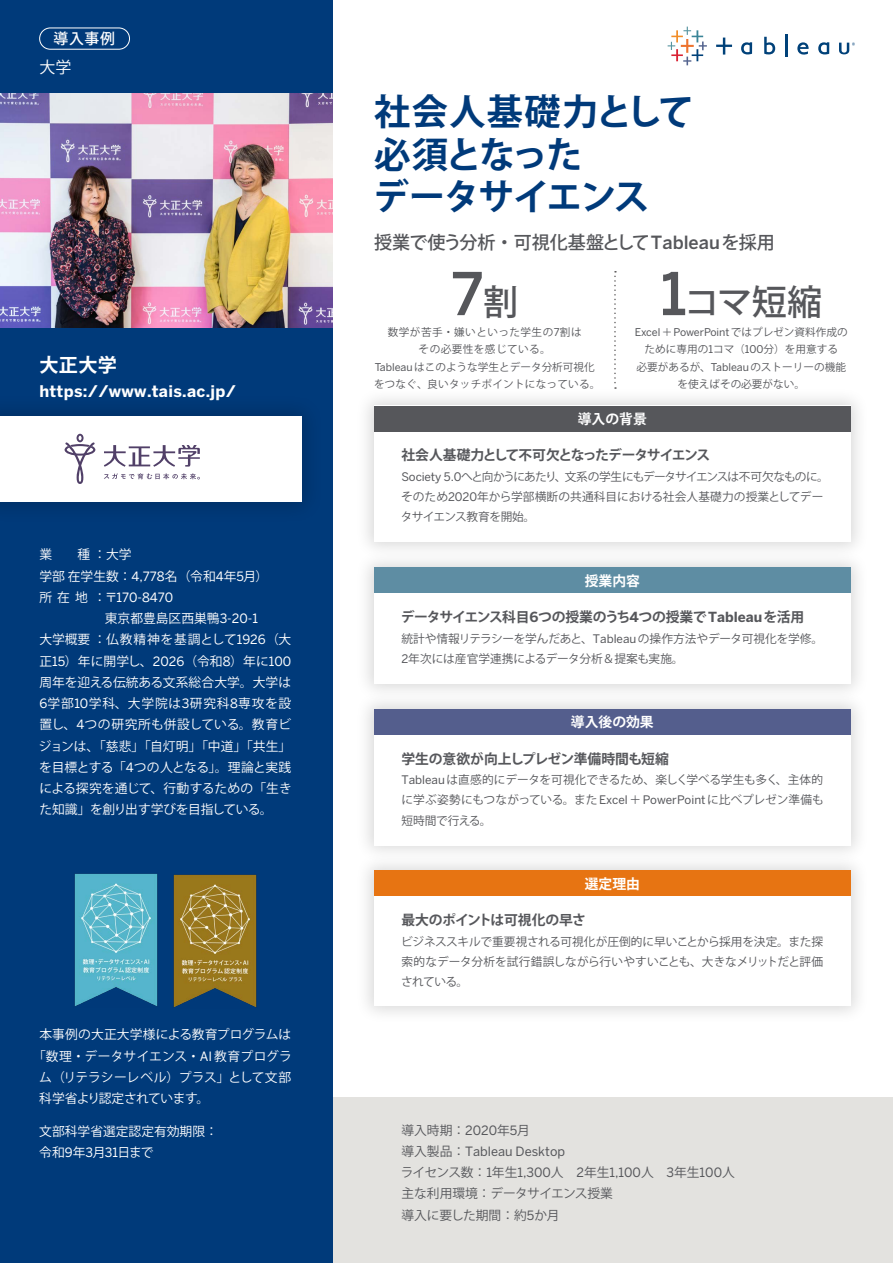
<style>
.page{position:relative;width:893px;height:1263px;background:#fff}
.page>*{position:absolute;margin:0;border:0;box-sizing:border-box;transform-origin:0 0}
.t1{font:500 58.5px "Benton Sans";color:#56575b}
.t2{font:700 36.15px/42.5px "Koz Go Pro";letter-spacing:-.05em;color:#003a7a}
.t3{font:500 35.1px "Koz Go Pro";color:#56575b}
.t4{font:700 19.2px "Koz Go Pro";color:#fff}
.t5{font:500 18px "Koz Go Pro";letter-spacing:-.01em;color:#56575b}
.t6{font:700 15.9px "Benton Sans";letter-spacing:.02em;color:#fff}
.t7{font:15.9px "Koz Go Pro";color:#fff}
.t8{font:500 14.85px "Koz Go Pro";color:#fff}
.t9{font:700 13.8px "Koz Go Pro";letter-spacing:-.04em;color:#56575b}
.t10{font:700 13.8px "Koz Go Pro";letter-spacing:-.08em;color:#56575b}
.t11{font:700 13.8px "Koz Go Pro";letter-spacing:-.01em;color:#56575b}
.t12{font:700 13.8px "Koz Go Pro";color:#fff}
.t13{font:700 13.8px "Koz Go Pro";letter-spacing:-.02em;color:#56575b}
.t14{font:12.75px/21.3px "Koz Go Pro";color:#fff}
.t15{font:12.75px/21.3px "Koz Go Pro";letter-spacing:-.01em;color:#56575b}
.t16{font:12.75px "Benton Sans";color:#56575b}
.t17{font:12.75px "Koz Go Pro";letter-spacing:-.04em;color:#fff}
.t18{font:12.75px "Benton Sans";color:#fff}
.t19{font:11.7px/20.2px "Koz Go Pro";letter-spacing:-.02em;color:#56575b}
.t20{font:10.65px/17px "Koz Go Pro";letter-spacing:.02em;color:#56575b;text-align:center}
.t21{font:10.65px/17px "Koz Go Pro";color:#56575b;text-align:center}
.t22{font:10.65px "Benton Sans";letter-spacing:-.01em;color:#56575b}
.s1{font-family:"Benton Sans"}
.s2{font-family:"Koz Go Pro"}
.s3{font-family:"Koz Go Pro";font-size:35.1px}
.s4{font-family:"Benton Sans";font-size:58.5px}
</style>
<div class="page">
<div style="left:326px;top:1098px;width:567px;height:165px;background:#e3e2df"></div>
<div style="left:0;top:0;width:333px;height:1263px;background:#003a7a"></div>
<div style="left:355px;top:387px;width:514px;height:174px;background:#000;opacity:.15"></div>
<div style="left:374px;top:406px;width:476px;height:136px;background:#fff"></div>
<div style="left:374px;top:406px;width:476px;height:25px;background:#56575b"></div>
<div style="left:355px;top:690px;width:514px;height:174px;background:#000;opacity:.15"></div>
<div style="left:374px;top:709px;width:476px;height:136px;background:#fff"></div>
<div style="left:374px;top:709px;width:476px;height:26px;background:#545e8d"></div>
<div style="left:355px;top:549px;width:514px;height:153px;background:#000;opacity:.15"></div>
<div style="left:374px;top:568px;width:476px;height:116px;background:#fff"></div>
<div style="left:374px;top:568px;width:476px;height:25px;background:#5e8da3"></div>
<div style="left:355px;top:852px;width:514px;height:173px;background:#000;opacity:.15"></div>
<div style="left:374px;top:871px;width:476px;height:135px;background:#fff"></div>
<div style="left:374px;top:871px;width:476px;height:25px;background:#e77412"></div>
<svg style="left:668px;top:27px;width:39px;height:38px"></svg>
<svg style="left:764px;top:37px;width:11px;height:17px"></svg>
<hr style="left:785px;top:34px;width:2px;height:23px;background:#004179">
<svg style="left:797px;top:42px;width:12px;height:13px"></svg>
<svg style="left:741px;top:42px;width:11px;height:12px"></svg>
<svg style="left:818px;top:42px;width:11px;height:12px"></svg>
<svg style="left:716px;top:38px;width:16px;height:17px"></svg>
<svg style="left:839px;top:43px;width:16px;height:11px"></svg>
<img style="left:0;top:94px;width:333px;height:233px">
<svg style="left:614px;top:271px;width:2px;height:118px"></svg>
<div style="left:39px;top:28px;width:91px;height:22px;border:1px solid #fff;border-radius:11px"></div>
<div style="left:0;top:393px;width:325px;height:132px;background:#003775"></div>
<div style="left:0;top:416px;width:301px;height:85px;background:#fff"></div>
<svg style="left:104px;top:473px;width:96px;height:6px"></svg>
<svg style="left:104px;top:445px;width:96px;height:22px"></svg>
<svg style="left:65px;top:434px;width:30px;height:50px"></svg>
<img style="left:173px;top:874px;width:84px;height:134px">
<img style="left:74px;top:873px;width:84px;height:133px">
<p class="t8" style="left:54px;top:29px;width:63px">導入事例</p>
<h3 class="t7" style="left:39px;top:57px;width:34px">大学</h3>
<h3 class="t4" style="left:39px;top:353px;width:79px">大正大学</h3>
<h3 class="t6" style="left:39px;top:382px;width:198px">https://www.tais.ac.jp/</h3>
<p class="t14" style="left:39px;top:544px;width:230px">業　　種 ：大学<br>学部在学生数：<span class="s1">4,778</span>名（令和<span class="s1">4</span>年<span class="s1">5</span>月）</p>
<p class="t18" style="left:39px;top:590px;width:135px"><span class="s2">所在地： 〒</span>170-8470</p>
<p class="t14" style="left:39px;top:608px;width:254px;text-indent:66px">東京都豊島区西巣鴨<span class="s1">3-20-1<br></span>大学概要 ：仏教精神を基調として<span class="s1">1926</span>（大正<span class="s1">15</span>）年に開学し、<span class="s1">2026</span>（令和<span class="s1">8</span>）年に<span class="s1">100</span>周年を迎える伝統ある文系総合大学。大学は<br><span class="s1">6</span>学部<span class="s1">10</span>学科、大学院は<span class="s1">3</span>研究科<span class="s1">8</span>専攻を設置し、<span class="s1">4</span>つの研究所も併設している。教育ビジョンは、「慈悲」「自灯明」「中道」「共生」を目標とする「<span class="s1">4</span>つの人となる」。理論と実践による探究を通じて、行動するための「生きた知識」を創り出す学びを目指している。</p>
<p class="t14" style="left:39px;top:1024px;width:253px">本事例の大正大学様による教育プログラムは</p>
<p class="t14" style="left:33px;top:1045px;width:260px">「数理・データサイエンス・<span class="s1">AI</span>教育プログラ</p>
<p class="t14" style="left:39px;top:1067px;width:253px">ム（リテラシーレベル）プラス」として文部</p>
<p class="t17" style="left:39px;top:1090px;width:171px">科学省より認定されています。</p>
<p class="t14" style="left:39px;top:1121px;width:180px">文部科学省選定認定有効期限：令和<span class="s1">9</span>年<span class="s1">3</span>月<span class="s1">31</span>日まで</p>
<h2 class="t2" style="left:373px;top:93px;width:323px">社会人基礎力として必須となった<br>データサイエンス</h2>
<h3 class="t5" style="left:374px;top:231px;width:402px">授業で使う分析・可視化基盤として<span class="s1">Tableau</span>を採用</h3>
<h1 class="t1" style="left:451px;top:259px;width:68px">7<span class="s3">割</span></h1>
<p class="t20" style="left:374px;top:324px;width:228px">数学が苦手・嫌いといった学生の<span class="s1">7</span>割は<br>その必要性を感じている。<br><span class="s1">Tableau</span>はこのような学生とデータ分析可視化をつなぐ、良いタッチポイントになっている。</p>
<h3 class="t3" style="left:660px;top:280px;width:163px"><span class="s4">1</span>コマ短縮</h3>
<p class="t22" style="left:635px;top:326px;width:214px">Excel<span class="s2">＋</span>PowerPoint<span class="s2">ではプレゼン資料作成の</span></p>
<p class="t21" style="left:636px;top:341px;width:211px">ために専用の<span class="s1">1</span>コマ（<span class="s1">100</span>分）を用意する<br>必要があるが、<span class="s1">Tableau</span>のストーリーの機能を使えばその必要がない。</p>
<p class="t12" style="left:578px;top:410px;width:71px">導入の背景</p>
<p class="t10" style="left:401px;top:446px;width:310px">社会人基礎力として不可欠となったデータサイエンス</p>
<p class="t19" style="left:401px;top:467px;width:430px"><span class="s1">Society 5.0</span>へと向かうにあたり、文系の学生にもデータサイエンスは不可欠なものに。そのため<span class="s1">2020</span>年から学部横断の共通科目における社会人基礎力の授業としてデータサイエンス教育を開始。</p>
<p class="t12" style="left:585px;top:572px;width:57px">授業内容</p>
<p class="t9" style="left:401px;top:608px;width:405px">データサイエンス科目<span class="s1">6</span>つの授業のうち<span class="s1">4</span>つの授業で<span class="s1">Tableau</span>を活用</p>
<p class="t19" style="left:401px;top:629px;width:423px">統計や情報リテラシーを学んだあと、<span class="s1">Tableau</span>の操作方法やデータ可視化を学修。<br><span class="s1">2</span>年次には産官学連携によるデータ分析＆提案も実施。</p>
<p class="t12" style="left:571px;top:713px;width:84px">導入後の効果</p>
<p class="t11" style="left:401px;top:750px;width:269px">学生の意欲が向上しプレゼン準備時間も短縮</p>
<p class="t19" style="left:401px;top:770px;width:424px;text-align:justify"><span class="s1">Tableau</span>は直感的にデータを可視化できるため、楽しく学べる学生も多く、主体的に学ぶ姿勢にもつながっている。また<span class="s1">Excel</span>＋<span class="s1">PowerPoint</span>に比べプレゼン準備も短時間で行える。</p>
<p class="t12" style="left:585px;top:875px;width:57px">選定理由</p>
<p class="t13" style="left:401px;top:911px;width:186px">最大のポイントは可視化の早さ</p>
<p class="t19" style="left:401px;top:932px;width:424px;text-align:justify">ビジネススキルで重要視される可視化が圧倒的に早いことから採用を決定。また探索的なデータ分析を試行錯誤しながら行いやすいことも、大きなメリットだと評価されている。</p>
<p class="t15" style="left:401px;top:1120px;width:130px">導入時期：<span class="s1">2020</span>年<span class="s1">5</span>月</p>
<p class="t16" style="left:401px;top:1144px;width:165px"><span class="s2">導入製品：</span> Tableau Desktop</p>
<p class="t15" style="left:401px;top:1162px;width:336px">ライセンス数：<span class="s1">1</span>年生<span class="s1">1,300</span>人　<span class="s1">2</span>年生<span class="s1">1,100</span>人　<span class="s1">3</span>年生<span class="s1">100</span>人主な利用環境：データサイエンス授業<br>導入に要した期間：約<span class="s1">5</span>か月</p>
</div>
